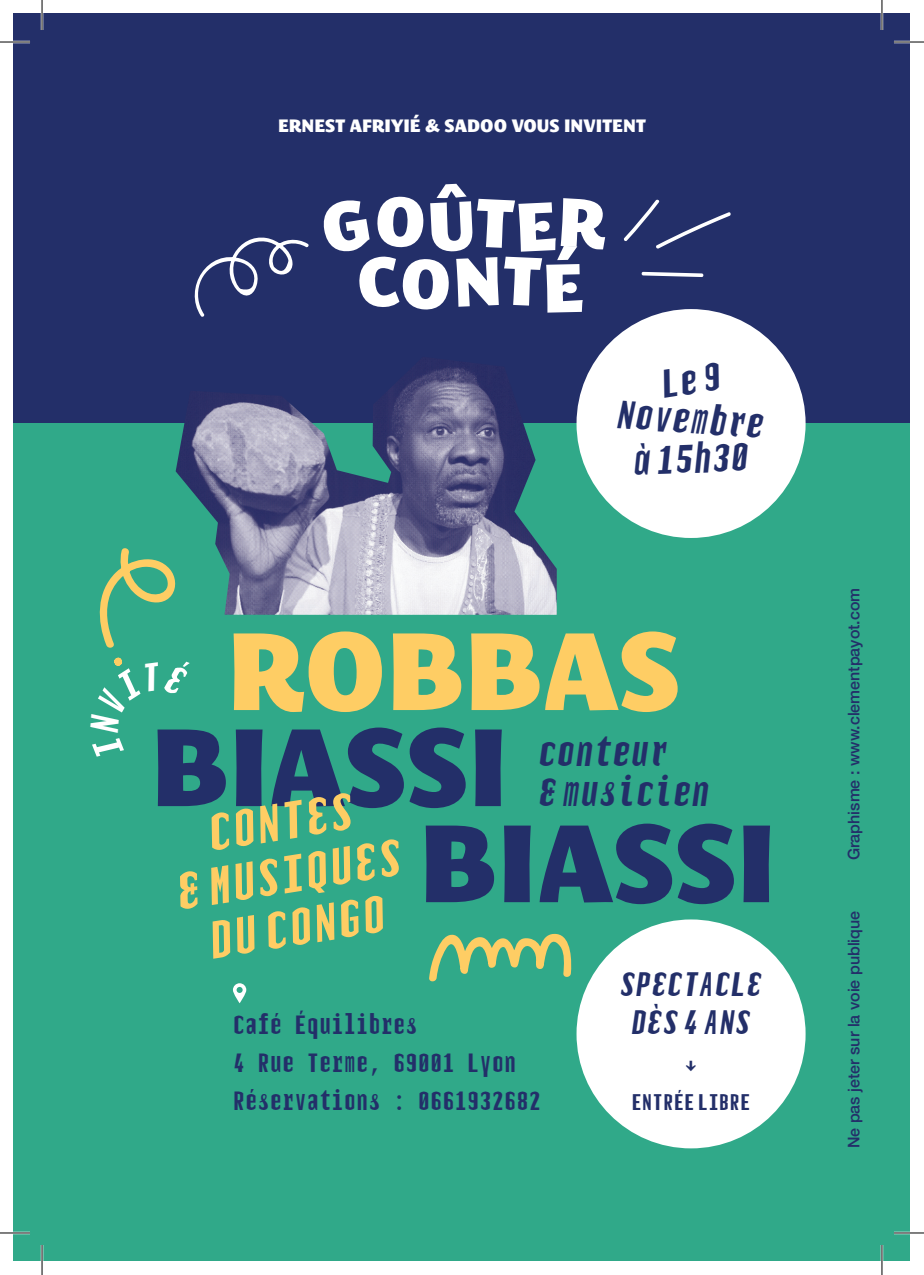
<style>
.page{position:relative;width:924px;height:1275px;background:#fff}
.page>*{position:absolute;margin:0;border:0;box-sizing:border-box;transform-origin:0 0}
.t1{font:110px/96px "Megalopolis Extra";color:#232f69}
.t2{font:110px "Megalopolis Extra";color:#fecd64}
.t3{font:italic 55.8px/53.2px "Telerysm Mono 2";color:#fecd64;text-align:center}
.t4{font:italic 42px/40px "Telerysm Mono 2";color:#232f69}
.t5{font:italic 36px/38px "Telerysm Mono 2";color:#232f69;text-align:center}
.t6{font:28px/38px "Telerysm Mono 2";color:#232f69}
.t7{font:24px "Telerysm Mono 2";color:#232f69}
.t8{font:18px "Megalopolis Extra";color:#fff}
.t9{font:500 16px "Helvetica Neue";color:#232f69}
</style>
<div class="page">
<div style="left:14px;top:14px;width:895px;height:562px;background:#232f69"></div>
<div style="left:14px;top:423px;width:895px;height:838px;background:#30a989"></div>
<svg style="left:194px;top:237px;width:115px;height:80px"></svg>
<svg style="left:323px;top:184px;width:282px;height:129px"></svg>
<svg style="left:623px;top:199px;width:108px;height:50px"></svg>
<svg style="left:641px;top:272px;width:62px;height:5px"></svg>
<div style="left:576px;top:309px;width:229px;height:229px;background:#fff;border-radius:50%"></div>
<div style="left:576px;top:919px;width:229px;height:229px;background:#fff;border-radius:50%"></div>
<svg style="left:429px;top:933px;width:142px;height:49px"></svg>
<svg style="left:233px;top:983px;width:13px;height:20px"></svg>
<svg style="left:99px;top:548px;width:76px;height:100px"></svg>
<img style="left:175px;top:363px;width:381px;height:252px">
<hr style="left:0;top:41px;width:30px;height:2px;background:#fff">
<hr style="left:893px;top:41px;width:30px;height:2px;background:#fff">
<hr style="left:0;top:1231px;width:30px;height:3px;background:#fff">
<hr style="left:893px;top:1231px;width:30px;height:3px;background:#fff">
<hr style="left:41px;top:0;width:2px;height:30px;background:#fff">
<hr style="left:41px;top:1245px;width:2px;height:30px;background:#fff">
<hr style="left:880px;top:0;width:2px;height:30px;background:#fff">
<hr style="left:880px;top:1245px;width:2px;height:30px;background:#fff">
<hr style="left:0;top:42px;width:30px;height:1px;background:#000">
<hr style="left:893px;top:42px;width:30px;height:1px;background:#000">
<hr style="left:0;top:1232px;width:30px;height:1px;background:#000">
<hr style="left:893px;top:1232px;width:30px;height:1px;background:#000">
<hr style="left:42px;top:0;width:1px;height:30px;background:#000">
<hr style="left:42px;top:1245px;width:1px;height:30px;background:#000">
<hr style="left:881px;top:0;width:1px;height:30px;background:#000">
<hr style="left:881px;top:1245px;width:1px;height:30px;background:#000">
<svg style="left:114px;top:657px;width:9px;height:9px"></svg>
<p class="t8" style="left:278px;top:113px;width:369px">ERNEST AFRIYIÉ &amp; SADOO VOUS INVITENT</p>
<h3 class="t4" style="left:618px;top:393px;width:149px;rotate:4deg">Novembre</h3>
<h3 class="t4" style="left:632px;top:439px;width:118px;rotate:-2deg">à 15h30</h3>
<h1 class="t2" style="left:227px;top:590px;width:454px">ROBBAS</h1>
<h1 class="t1" style="left:419px;top:715px;width:359px;text-indent:-268px">BIASSI<br>BIASSI</h1>
<h3 class="t4" style="left:538px;top:731px;width:173px">conteur<br>&amp; musicien</h3>
<h2 class="t3" style="left:163px;top:811px;width:230px;rotate:-9deg">CONTES<br>&amp; MUSIQUES<br>DU CONGO</h2>
<p class="t6" style="left:233px;top:1005px;width:309px">Café Équilibres<br>4 Rue Terme, 69001 Lyon<br>Réservations : 0661932682</p>
<p class="t5" style="left:619px;top:964px;width:144px">SPECTACLE<br>DÈS 4 ANS</p>
<p class="t6" style="left:684px;top:1044px;width:14px">↓</p>
<p class="t7" style="left:631px;top:1088px;width:121px">ENTRÉE LIBRE</p>
<p class="t9" style="left:840px;top:860px;width:274px;rotate:-90deg">Graphisme : www.clementpayot.com</p>
<p class="t9" style="left:840px;top:1148px;width:239px;rotate:-90deg">Ne pas jeter sur la voie publique</p>
</div>
